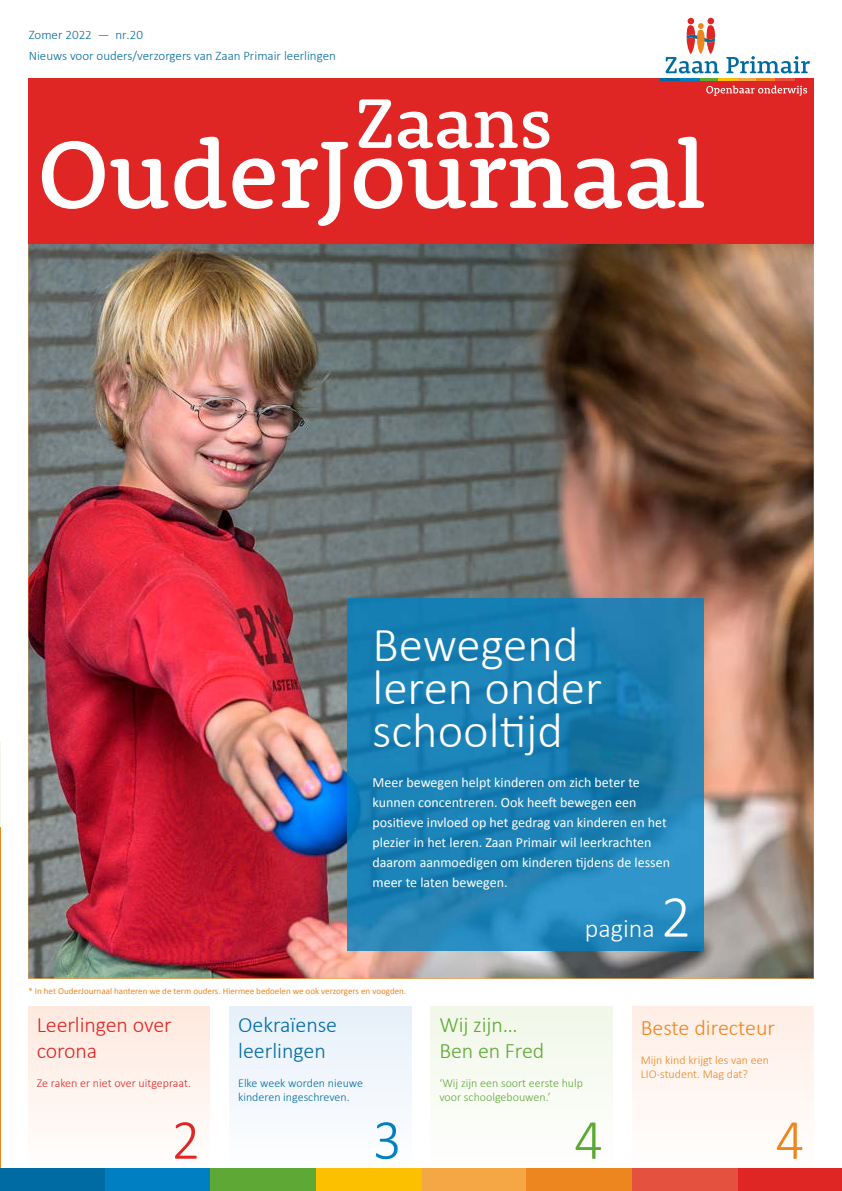
<style>
.page{position:relative;width:842px;height:1191px;background:#fff}
.page>*{position:absolute;margin:0;border:0;box-sizing:border-box;transform-origin:0 0}
.t1{font:500 98px "Rooney";color:#fff}
.t2{font:500 72px "Rooney";color:#fff}
.t3{font:300 60px "Calibri";color:#fff}
.t4{font:300 57px "Calibri";color:#df2625}
.t5{font:300 57px "Calibri";color:#0080c2}
.t6{font:300 57px "Calibri";color:#5ea836}
.t7{font:300 57px "Calibri";color:#ee8620}
.t8{font:300 49px/43px "Calibri";color:#fff}
.t9{font:300 26.3px "Calibri";color:#fff}
.t10{font:300 22px/26.4px "Calibri";letter-spacing:-.005em;color:#df2625}
.t11{font:300 22px/26px "Calibri";color:#006ba3}
.t12{font:300 22px/26.4px "Calibri";letter-spacing:-.005em;color:#5ea836}
.t13{font:300 22px "Calibri";color:#ee8620}
.t14{font:14px/20px "Calibri";color:#fff}
.t15{font:300 13px/21px "Calibri";color:#006ba3}
.t16{font:300 12px/14.4px "Calibri";color:#5ea836}
.t17{font:300 12px/14.4px "Calibri";color:#ee8620}
.t18{font:300 12px/14.4px "Calibri";color:#006ba3}
.t19{font:300 12px "Calibri";color:#df2625}
.t20{font:9px "Calibri";color:#ee8620}
</style>
<div class="page">
<div style="left:632px;top:1006px;width:182px;height:170px;background:#fff6f2"></div>
<div style="left:28px;top:1006px;width:182px;height:170px;background:linear-gradient(to bottom,#fee9de,#fff)"></div>
<div style="left:230px;top:1006px;width:181px;height:170px;background:#f2f7fc"></div>
<div style="left:431px;top:1006px;width:181px;height:170px;background:#f8fbf3"></div>
<img style="left:28px;top:244px;width:786px;height:734px">
<img style="left:347px;top:598px;width:356px;height:352px">
<div style="left:28px;top:78px;width:786px;height:166px;background:#df2625"></div>
<svg style="left:706px;top:86px;width:101px;height:10px"></svg>
<svg style="left:661px;top:18px;width:149px;height:62px"></svg>
<hr style="left:0;top:827px;width:1px;height:364px;background:#ee8620">
<div style="left:0;top:1168px;width:105px;height:23px;background:#006ba3"></div>
<div style="left:105px;top:1168px;width:106px;height:23px;background:#0080c2"></div>
<div style="left:421px;top:1168px;width:105px;height:23px;background:#f6a745"></div>
<div style="left:316px;top:1168px;width:105px;height:23px;background:#fdc000"></div>
<div style="left:526px;top:1168px;width:106px;height:23px;background:#ee8620"></div>
<div style="left:737px;top:1168px;width:105px;height:23px;background:#df2625"></div>
<div style="left:632px;top:1168px;width:105px;height:23px;background:#e4513f"></div>
<div style="left:211px;top:1168px;width:105px;height:23px;background:#5ea836"></div>
<p class="t15" style="left:29px;top:24px;width:309px">Zomer 2022 — nr.20<br>Nieuws voor ouders/verzorgers van Zaan Primair leerlingen</p>
<h2 class="t2" style="left:356px;top:76px;width:199px">Zaans</h2>
<h1 class="t1" style="left:37px;top:110px;width:670px">OuderJournaal</h1>
<h3 class="t8" style="left:372px;top:622px;width:231px">Bewegend leren onder schooltijd</h3>
<p class="t14" style="left:372px;top:772px;width:299px">Meer bewegen helpt kinderen om zich beter te kunnen concentreren. Ook heeft bewegen een positieve invloed op het gedrag van kinderen en het plezier in het leren. Zaan Primair wil leerkrachten daarom aanmoedigen om kinderen tijdens de lessen meer te laten bewegen.</p>
<p class="t20" style="left:28px;top:985px;width:379px">* In het OuderJournaal hanteren we de term ouders. Hiermee bedoelen we ook verzorgers en voogden.</p>
<h3 class="t10" style="left:37px;top:1011px;width:136px">Leerlingen over corona</h3>
<p class="t19" style="left:37px;top:1075px;width:156px">Ze raken er niet over uitgepraat.</p>
<h3 class="t11" style="left:238px;top:1011px;width:101px">Oekraïense leerlingen</h3>
<p class="t18" style="left:238px;top:1075px;width:127px">Elke week worden nieuwe kinderen ingeschreven.</p>
<h3 class="t9" style="left:585px;top:911px;width:72px">pagina</h3>
<h3 class="t3" style="left:661px;top:879px;width:32px">2</h3>
<h3 class="t12" style="left:439px;top:1011px;width:106px">Wij zijn…<br>Ben en Fred</h3>
<p class="t16" style="left:439px;top:1075px;width:145px">‘Wij zijn een soort eerste hulp voor schoolgebouwen.’</p>
<h3 class="t13" style="left:641px;top:1014px;width:136px">Beste directeur</h3>
<p class="t17" style="left:641px;top:1052px;width:130px">Mijn kind krijgt les van een<br>LIO-student. Mag dat?</p>
<h3 class="t4" style="left:171px;top:1104px;width:30px">2</h3>
<h3 class="t5" style="left:373px;top:1104px;width:30px">3</h3>
<h3 class="t6" style="left:574px;top:1104px;width:30px">4</h3>
<h3 class="t7" style="left:775px;top:1104px;width:30px">4</h3>
</div>
